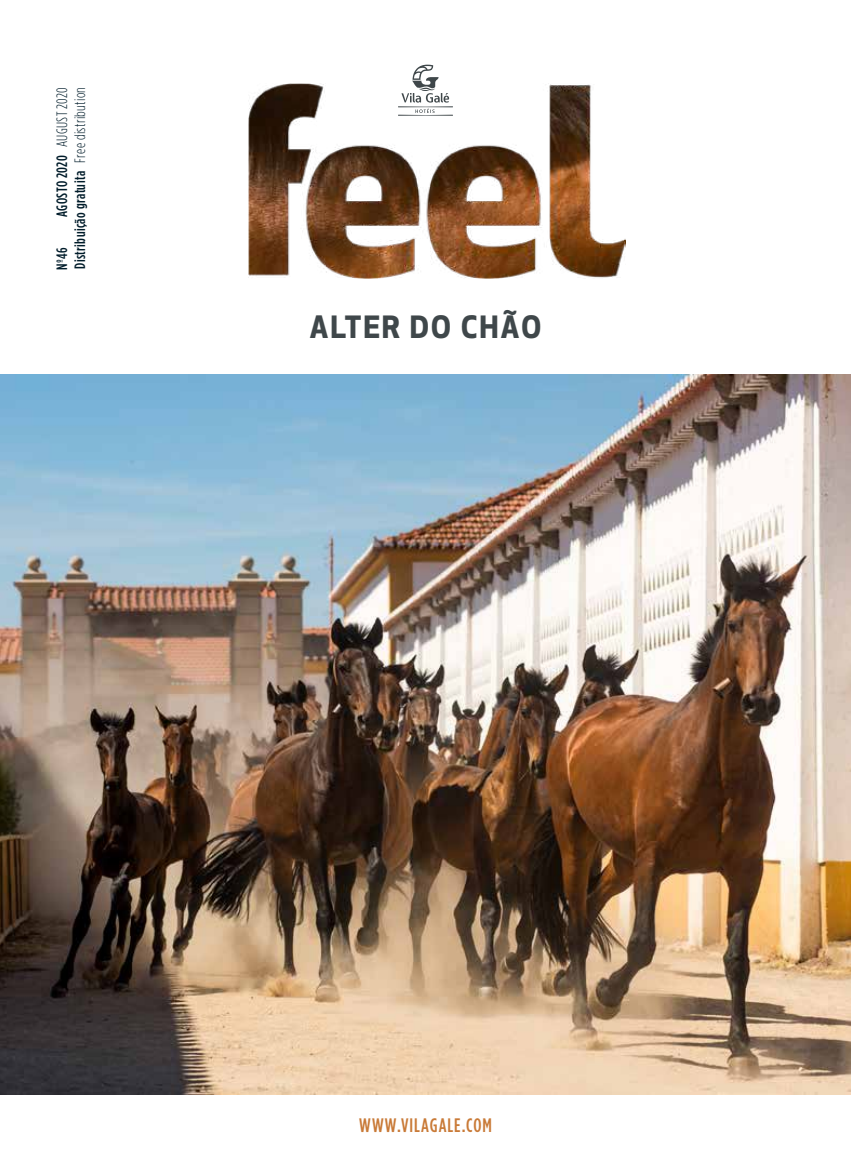
<style>
.page{position:relative;width:851px;height:1149px;background:#fff}
.page>*{position:absolute;margin:0;border:0;box-sizing:border-box;transform-origin:0 0}
.t1{font:700 30px "Apex New";letter-spacing:.06em;color:#3f474a}
.t2{font:500 19.5px "Gotham Condensed";letter-spacing:.05em;color:#c97a37}
.t3{font:500 15px/18px "Gotham Condensed";letter-spacing:.025em;color:#001c2a;text-align:right}
.s1{font-weight:300}
</style>
<div class="page">
<svg style="left:412px;top:65px;width:27px;height:18px"></svg>
<img style="left:0;top:374px;width:850px;height:720px">
<img style="left:249px;top:83px;width:376px;height:196px">
<p class="t3" style="left:53px;top:269px;width:183px;rotate:-90deg">AGOSTO 2020 <span class="s1">AUGUST 2020<br></span>Distribuição gratuita <span class="s1">Free distribution</span></p>
<p class="t3" style="left:53px;top:269px;width:24px;rotate:-90deg">Nº46</p>
<h1 class="t1" style="left:309px;top:305px;width:233px">ALTER DO CHÃO</h1>
<h2 class="t2" style="left:359px;top:1113px;width:134px">WWW.VILAGALE.COM</h2>
</div>
